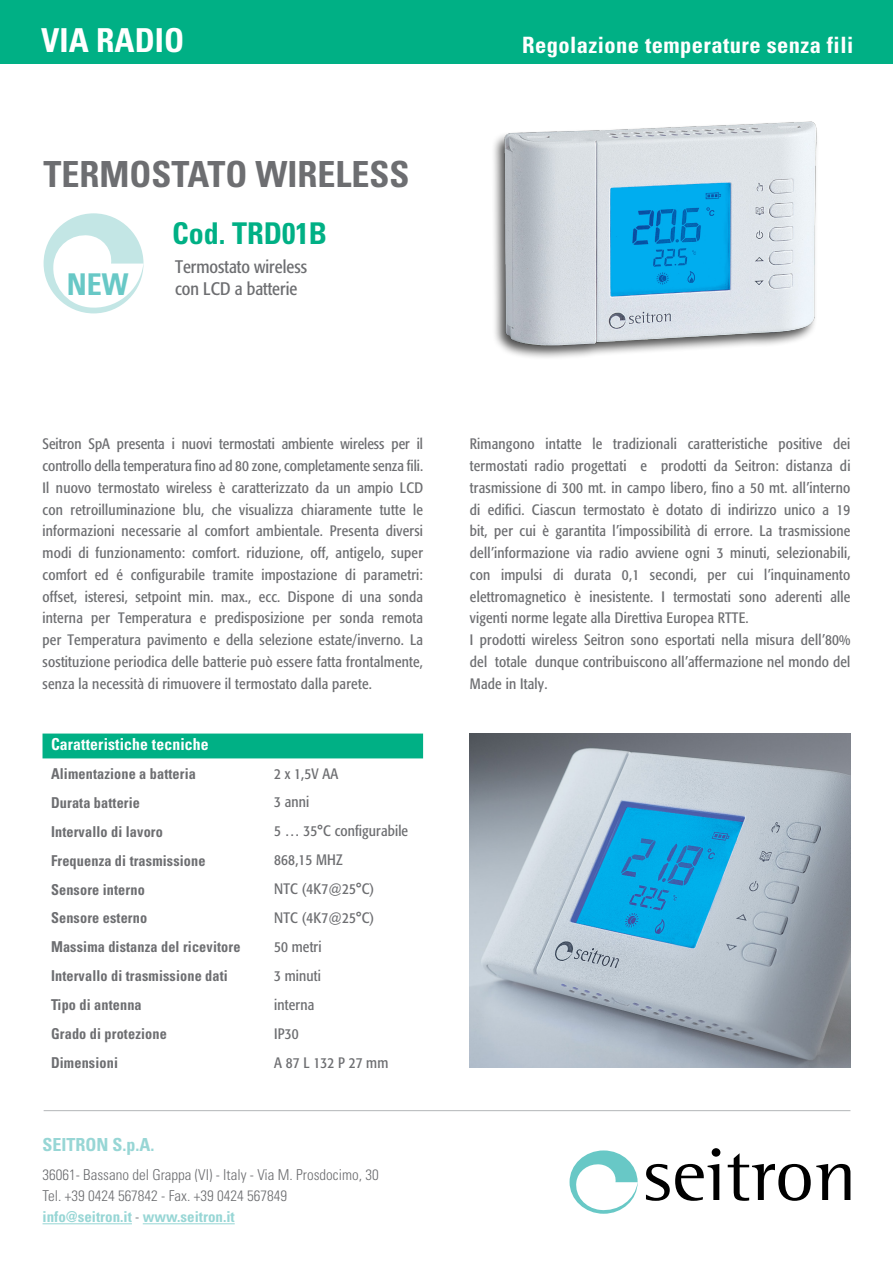
<style>
.page{position:relative;width:893px;height:1263px;background:#fff}
.page>*{position:absolute;margin:0;border:0;box-sizing:border-box;transform-origin:0 0}
.t1{font:700 condensed 36px "Univers";color:#6d6e71}
.t2{font:700 condensed 33px "Univers";color:#fff}
.t3{font:700 condensed 30px "Univers";color:#00b085}
.t4{font:700 condensed 30px "Univers";color:#68c8c6}
.t5{font:700 condensed 22.5px "Univers";letter-spacing:.02em;color:#fff}
.t6{font:condensed 18px "Formata";color:#6d6e71}
.t7{font:700 condensed 18px "Univers";color:#97d6d5}
.t8{font:700 condensed 16.5px "Univers";letter-spacing:.01em;color:#fff;scale:.95 1}
.t9{font:condensed 15px/21.8px "Formata";letter-spacing:.01em;color:#6d6e71;text-align:justify}
.t10{font:700 condensed 15px "Univers";letter-spacing:.01em;color:#6d6e71;scale:.95 1}
.t11{font:300 condensed 15px "Univers";color:#6d6e71}
.t12{font:700 condensed 15px "Univers";color:#97d6d5}
.s1{font-weight:300;color:#6d6e71}
</style>
<div class="page">
<div style="left:0;top:0;width:893px;height:64px;background:#00b085"></div>
<div style="left:43px;top:733px;width:380px;height:25px;background:#00b085"></div>
<img style="left:494px;top:121px;width:323px;height:237px">
<svg style="left:44px;top:213px;width:100px;height:100px"></svg>
<svg style="left:570px;top:1150px;width:68px;height:64px"></svg>
<svg style="left:646px;top:1148px;width:74px;height:53px"></svg>
<svg style="left:728px;top:1153px;width:122px;height:48px"></svg>
<hr style="left:43px;top:1223px;width:89px;height:1px;background:#97d6d5">
<hr style="left:143px;top:1223px;width:92px;height:1px;background:#97d6d5">
<img style="left:470px;top:733px;width:380px;height:334px">
<hr style="left:44px;top:1110px;width:806px;height:1px;background:#bcbec0">
<p class="t2" style="left:41px;top:20px;width:145px">VIA RADIO</p>
<p class="t1" style="left:44px;top:152px;width:367px">TERMOSTATO WIRELESS</p>
<p class="t3" style="left:172px;top:215px;width:156px">Cod. TRD01B</p>
<p class="t4" style="left:67px;top:266px;width:63px">NEW</p>
<p class="t6" style="left:175px;top:256px;width:133px">Termostato wireless</p>
<p class="t6" style="left:175px;top:278px;width:124px">con LCD a batterie</p>
<p class="t5" style="left:522px;top:32px;width:333px">Regolazione temperature senza fili</p>
<p class="t9" style="left:43px;top:433px;width:382px">Seitron SpA presenta i nuovi termostati ambiente wireless per il controllo della temperatura fino ad 80 zone, completamente senza fili.</p>
<p class="t9" style="left:43px;top:477px;width:382px">Il nuovo termostato wireless è caratterizzato da un ampio LCD con retroilluminazione blu, che visualizza chiaramente tutte le informazioni necessarie al comfort ambientale. Presenta diversi modi di funzionamento: comfort. riduzione, off, antigelo, super comfort ed é configurabile tramite impostazione di parametri: offset, isteresi, setpoint min. max., ecc. Dispone di una sonda interna per Temperatura e predisposizione per sonda remota per Temperatura pavimento e della selezione estate/inverno. La sostituzione periodica delle batterie può essere fatta frontalmente, senza la necessità di rimuovere il termostato dalla parete.</p>
<p class="t8" style="left:51px;top:734px;width:168px">Caratteristiche tecniche</p>
<p class="t10" style="left:51px;top:764px;width:154px">Alimentazione a batteria</p>
<p class="t9" style="left:274px;top:762px;width:65px">2 x 1,5V AA</p>
<p class="t10" style="left:51px;top:793px;width:95px">Durata batterie</p>
<p class="t9" style="left:274px;top:791px;width:37px">3 anni</p>
<p class="t10" style="left:51px;top:822px;width:119px">Intervallo di lavoro</p>
<p class="t9" style="left:274px;top:820px;width:135px">5 … 35°C configurabile</p>
<p class="t10" style="left:51px;top:851px;width:164px">Frequenza di trasmissione</p>
<p class="t9" style="left:274px;top:849px;width:70px">868,15 MHZ</p>
<p class="t10" style="left:51px;top:880px;width:100px">Sensore interno</p>
<p class="t9" style="left:274px;top:878px;width:102px">NTC (4K7@25°C)</p>
<p class="t10" style="left:51px;top:909px;width:103px">Sensore esterno</p>
<p class="t9" style="left:274px;top:907px;width:102px">NTC (4K7@25°C)</p>
<p class="t10" style="left:51px;top:938px;width:201px">Massima distanza del ricevitore</p>
<p class="t9" style="left:274px;top:936px;width:49px">50 metri</p>
<p class="t10" style="left:51px;top:967px;width:188px">Intervallo di trasmissione dati</p>
<p class="t9" style="left:274px;top:965px;width:48px">3 minuti</p>
<p class="t10" style="left:51px;top:996px;width:97px">Tipo di antenna</p>
<p class="t9" style="left:274px;top:994px;width:41px">interna</p>
<p class="t10" style="left:51px;top:1024px;width:123px">Grado di protezione</p>
<p class="t9" style="left:274px;top:1023px;width:26px">IP30</p>
<p class="t10" style="left:51px;top:1053px;width:72px">Dimensioni</p>
<p class="t9" style="left:274px;top:1052px;width:116px">A 87 L 132 P 27 mm</p>
<p class="t7" style="left:43px;top:1133px;width:114px">SEITRON S.p.A.</p>
<p class="t11" style="left:43px;top:1166px;width:338px">36061- Bassano del Grappa (VI) - Italy - Via M. Prosdocimo, 30</p>
<p class="t11" style="left:43px;top:1187px;width:246px">Tel. +39 0424 567842 - Fax. +39 0424 567849</p>
<p class="t12" style="left:43px;top:1208px;width:194px">info@seitron.it <span class="s1">-</span> www.seitron.it</p>
<p class="t9" style="left:470px;top:433px;width:382px">Rimangono intatte le tradizionali caratteristiche positive dei termostati radio progettati e prodotti da Seitron: distanza di trasmissione di 300 mt. in campo libero, fino a 50 mt. all’interno di edifici. Ciascun termostato è dotato di indirizzo unico a 19 bit, per cui è garantita l’impossibilità di errore. La trasmissione dell’informazione via radio avviene ogni 3 minuti, selezionabili, con impulsi di durata 0,1 secondi, per cui l’inquinamento elettromagnetico è inesistente. I termostati sono aderenti alle vigenti norme legate alla Direttiva Europea RTTE.</p>
<p class="t9" style="left:470px;top:629px;width:382px">I prodotti wireless Seitron sono esportati nella misura dell’80% del totale dunque contribuiscono all’affermazione nel mondo del Made in Italy.</p>
</div>
